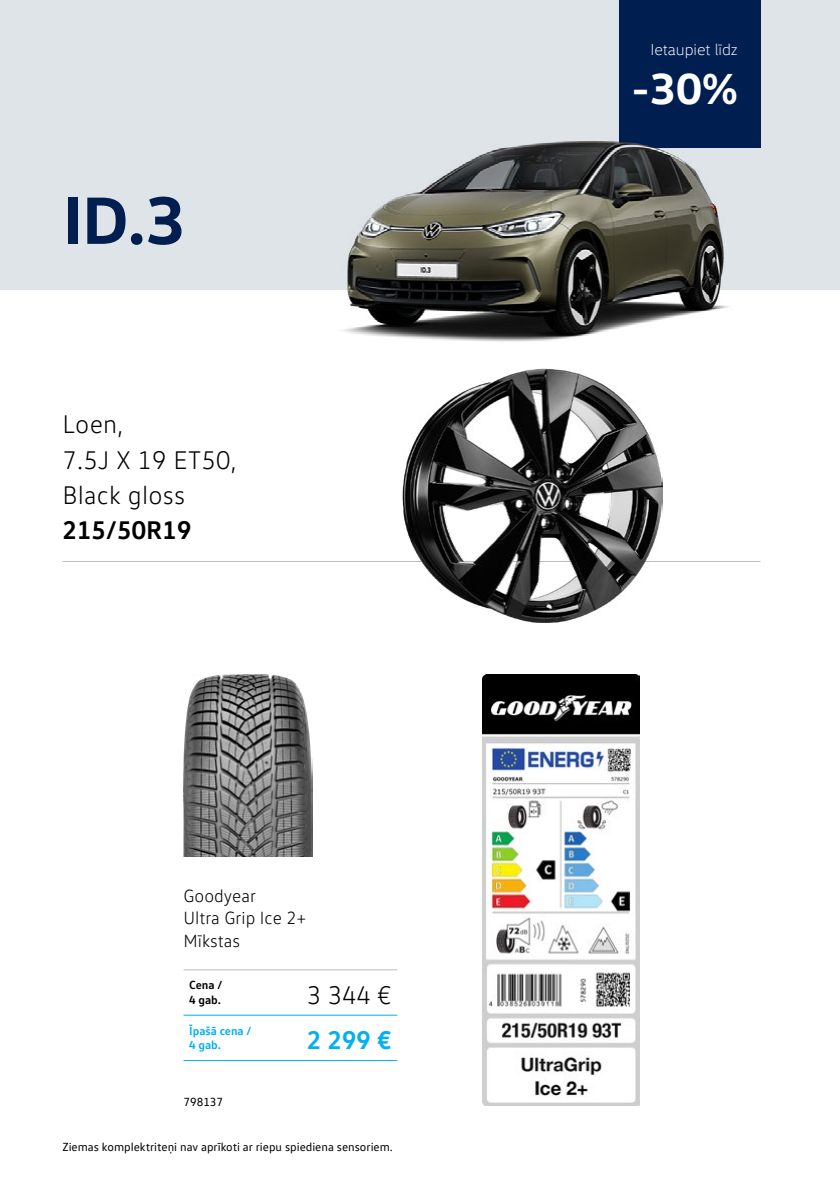
<style>
.page{position:relative;width:840px;height:1191px;background:#fff}
.page>*{position:absolute;margin:0;border:0;box-sizing:border-box;transform-origin:0 0}
.Headline_80pt{font:700 68px "VW Head";color:#001e50}
.Secondary_headline{font:700 44.2px "VW Head";color:#fff}
.Highlight_text_18pt{font:300 26px/35px "VW Text";letter-spacing:.01em;color:#000}
.Highlight_text_18pt-2{font:700 26px "VW Text";letter-spacing:.01em;color:#000}
.Copy_9pt{font:300 26px "VW Text";color:#000}
.Copy_9pt-2{font:700 26px "VW Text";color:#00b0f0}
.Copy_9pt-3{font:300 18px/22.6px "VW Text";color:#000}
.Secondary_headline-2{font:300 16.2px "VW Head";color:#fff}
.Copy_9pt-4{font:12px "VW Text";color:#000}
.Copy_9pt-5{font:700 12px/14.4px "VW Text";color:#00b0f0}
.Copy_9pt-6{font:700 12px/14.4px "VW Text";color:#000}
</style>
<div class="page">
<div style="left:0;top:0;width:839px;height:289px;background:#dfe4e8"></div>
<div style="left:618px;top:0;width:142px;height:147px;background:#001e50"></div>
<hr style="left:183px;top:969px;width:214px;height:1px;background:#b6bfc5">
<hr style="left:183px;top:1014px;width:214px;height:1px;background:#00b0f0">
<hr style="left:183px;top:1060px;width:214px;height:1px;background:#00b0f0">
<img style="left:183px;top:674px;width:129px;height:182px">
<img style="left:482px;top:675px;width:157px;height:431px">
<hr style="left:62px;top:561px;width:698px;height:1px;background:#b6bfc5">
<img style="left:402px;top:369px;width:260px;height:254px">
<img style="left:287px;top:87px;width:462px;height:255px">
<p class="Headline_80pt" style="left:62px;top:176px;width:124px">ID.3</p>
<p class="Highlight_text_18pt" style="left:62px;top:407px;width:175px">Loen,<br>7.5J X 19 ET50,<br>Black gloss</p>
<p class="Highlight_text_18pt-2" style="left:62px;top:513px;width:130px">215/50R19</p>
<p class="Copy_9pt-3" style="left:183px;top:884px;width:124px">Goodyear<br>Ultra Grip Ice 2+<br>Mīkstas</p>
<p class="Copy_9pt-6" style="left:189px;top:977px;width:35px">Cena /<br>4 gab.</p>
<p class="Copy_9pt-5" style="left:189px;top:1023px;width:64px">Īpašā cena /<br>4 gab.</p>
<p class="Copy_9pt-4" style="left:183px;top:1094px;width:41px">798137</p>
<p class="Copy_9pt" style="left:306px;top:979px;width:86px">3 344 €</p>
<p class="Copy_9pt-2" style="left:306px;top:1023px;width:86px">2 299 €</p>
<p class="Copy_9pt-4" style="left:62px;top:1139px;width:332px">Ziemas komplektriteņi nav aprīkoti ar riepu spiediena sensoriem.</p>
<p class="Secondary_headline-2" style="left:650px;top:40px;width:89px">Ietaupiet līdz</p>
<p class="Secondary_headline" style="left:631px;top:59px;width:108px">-30%</p>
</div>
